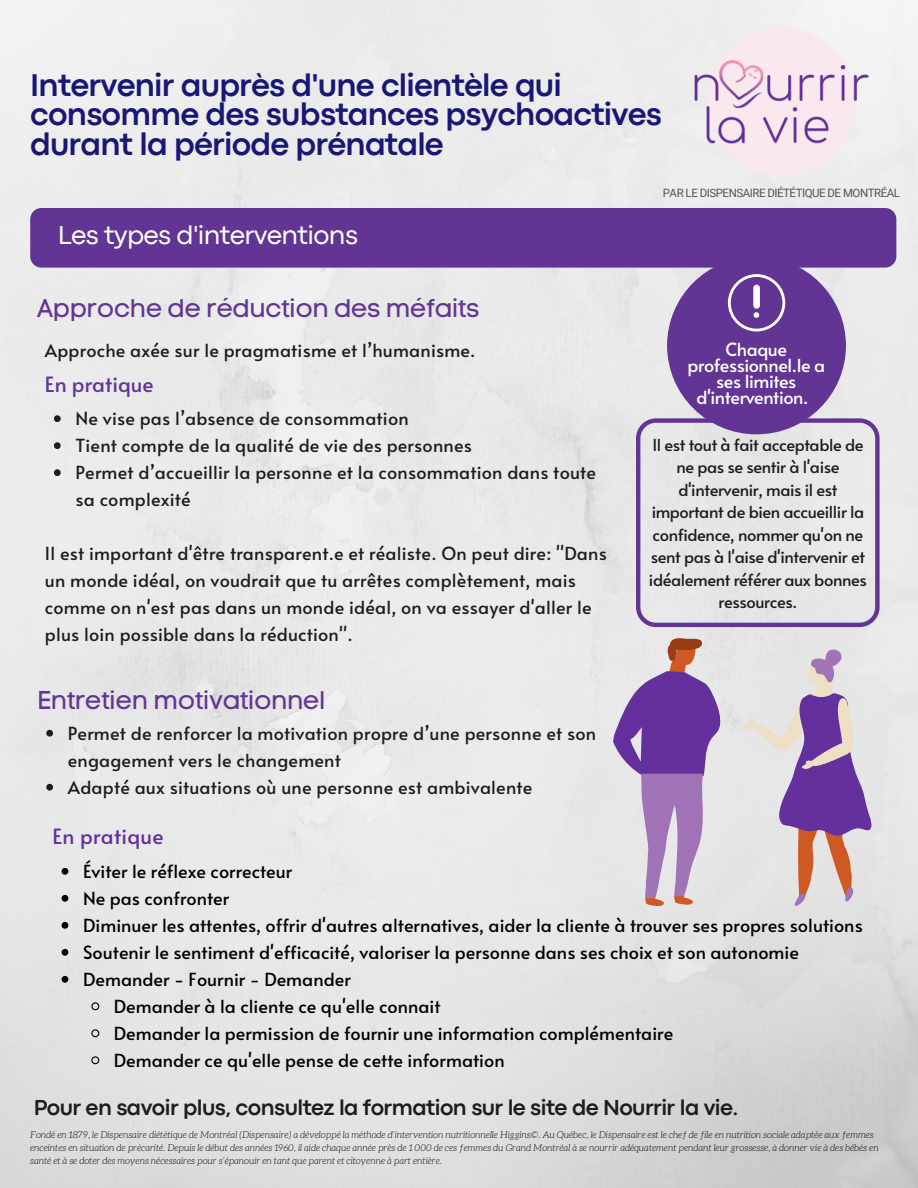
<style>
.page{position:relative;width:918px;height:1188px;background:#fff}
.page>*{position:absolute;margin:0;border:0;box-sizing:border-box;transform-origin:0 0}
.t1{font:700 32.85px/29.5px "Codec Pro";letter-spacing:-.025em;color:#181775}
.t2{font:27px "Codec Pro";letter-spacing:-.025em;color:#fff}
.t3{font:25.5px "Code Pro Normal LC";letter-spacing:-.025em;color:#623594}
.t4{font:700 22.65px "Codec Pro";letter-spacing:-.025em;color:#1d1d1b}
.t5{font:21px "Alata";color:#623594}
.t6{font:21px "Alata";letter-spacing:.01em;color:#64309d}
.t7{font:18px/27px "Alata";letter-spacing:.01em;color:#1d1d1b}
.t8{font:18px "Alata";color:#000}
.t9{font:18px/15.8px "Alata";letter-spacing:-.025em;color:#fff;text-align:center}
.t10{font:16.5px/22.5px "Alata";letter-spacing:-.025em;color:#1d1d1b;text-align:center}
.t11{font:11.55px "Roboto";letter-spacing:-.04em;color:#545454}
.t12{font:italic 300 9.45px/13px "Aleo";color:#000}
</style>
<div class="page">
<img style="left:0;top:0;width:918px;height:1188px">
<div style="left:30px;top:208px;width:866px;height:60px;background:#623594;border-radius:11px"></div>
<div style="left:667px;top:257px;width:179px;height:177px;background:#623594;border-radius:50%"></div>
<svg style="left:728px;top:274px;width:57px;height:57px"></svg>
<svg style="left:613px;top:637px;width:112px;height:269px;background:#b49ac2"></svg>
<svg style="left:742px;top:649px;width:129px;height:257px;background:#c5b2c7"></svg>
<img style="left:649px;top:0;width:265px;height:234px">
<svg style="left:636px;top:418px;width:244px;height:209px;background:#dad6df"></svg>
<svg style="left:54px;top:415px;width:7px;height:7px"></svg>
<svg style="left:54px;top:442px;width:7px;height:7px"></svg>
<svg style="left:54px;top:469px;width:7px;height:7px"></svg>
<svg style="left:46px;top:730px;width:7px;height:7px"></svg>
<svg style="left:46px;top:784px;width:7px;height:7px"></svg>
<svg style="left:62px;top:868px;width:6px;height:7px"></svg>
<svg style="left:62px;top:895px;width:6px;height:7px"></svg>
<svg style="left:62px;top:922px;width:6px;height:7px"></svg>
<svg style="left:62px;top:949px;width:6px;height:7px"></svg>
<svg style="left:62px;top:976px;width:6px;height:7px"></svg>
<svg style="left:91px;top:1002px;width:9px;height:9px"></svg>
<svg style="left:91px;top:1029px;width:9px;height:9px"></svg>
<svg style="left:91px;top:1056px;width:9px;height:9px"></svg>
<p class="t1" style="left:30px;top:73px;width:633px">Intervenir auprès d'une clientèle qui consomme des substances psychoactives durant la période prénatale</p>
<p class="t2" style="left:58px;top:225px;width:302px">Les types d'interventions</p>
<p class="t3" style="left:37px;top:293px;width:444px">Approche de réduction des méfaits</p>
<p class="t7" style="left:45px;top:336px;width:432px">Approche axée sur le pragmatisme et l’humanisme.</p>
<p class="t5" style="left:45px;top:369px;width:110px">En pratique</p>
<p class="t7" style="left:76px;top:405px;width:335px">Ne vise pas l’absence de consommation</p>
<p class="t7" style="left:76px;top:432px;width:398px">Tient compte de la qualité de vie des personnes</p>
<p class="t7" style="left:76px;top:459px;width:522px">Permet d’accueillir la personne et la consommation dans toute sa complexité</p>
<p class="t7" style="left:45px;top:540px;width:563px">Il est important d'être transparent.e et réaliste. On peut dire: "Dans un monde idéal, on voudrait que tu arrêtes complètement, mais comme on n'est pas dans un monde idéal, on va essayer d'aller le plus loin possible dans la réduction".</p>
<p class="t3" style="left:37px;top:684px;width:290px">Entretien motivationnel</p>
<p class="t7" style="left:68px;top:719px;width:530px">Permet de renforcer la motivation propre d’une personne et son engagement vers le changement</p>
<p class="t7" style="left:68px;top:773px;width:466px">Adapté aux situations où une personne est ambivalente</p>
<p class="t6" style="left:53px;top:821px;width:112px">En pratique</p>
<p class="t11" style="left:663px;top:186px;width:239px">PAR LE DISPENSAIRE DIÉTÉTIQUE DE MONTRÉAL</p>
<p class="t9" style="left:688px;top:341px;width:139px">Chaque professionnel.le a ses limites d'intervention.</p>
<p class="t10" style="left:649px;top:432px;width:219px">Il est tout à fait acceptable de ne pas se sentir à l'aise d'intervenir, mais il est important de bien accueillir la confidence, nommer qu'on ne sent pas à l'aise d'intervenir et idéalement référer aux bonnes ressources.</p>
<p class="t8" style="left:83px;top:858px;width:211px">Éviter le réflexe correcteur</p>
<p class="t8" style="left:83px;top:885px;width:148px">Ne pas confronter</p>
<p class="t8" style="left:83px;top:912px;width:781px">Diminuer les attentes, offrir d'autres alternatives, aider la cliente à trouver ses propres solutions</p>
<p class="t8" style="left:83px;top:939px;width:717px">Soutenir le sentiment d'efficacité, valoriser la personne dans ses choix et son autonomie</p>
<p class="t8" style="left:83px;top:966px;width:269px">Demander - Fournir - Demander</p>
<p class="t8" style="left:114px;top:993px;width:328px">Demander à la cliente ce qu'elle connait</p>
<p class="t8" style="left:114px;top:1020px;width:561px">Demander la permission de fournir une information complémentaire</p>
<p class="t8" style="left:114px;top:1047px;width:392px">Demander ce qu'elle pense de cette information</p>
<p class="t4" style="left:34px;top:1100px;width:706px">Pour en savoir plus, consultez la formation sur le site de Nourrir la vie.</p>
<p class="t12" style="left:30px;top:1128px;width:850px">Fondé en 1879, le Dispensaire diététique de Montréal (Dispensaire) a développé la méthode d’intervention nutritionnelle Higgins©. Au Québec, le Dispensaire est le chef de file en nutrition sociale adaptée aux femmes enceintes en situation de précarité. Depuis le début des années 1960, il aide chaque année près de 1 000 de ces femmes du Grand Montréal à se nourrir adéquatement pendant leur grossesse, à donner vie à des bébés en santé et à se doter des moyens nécessaires pour s’épanouir en tant que parent et citoyenne à part entière.</p>
</div>
